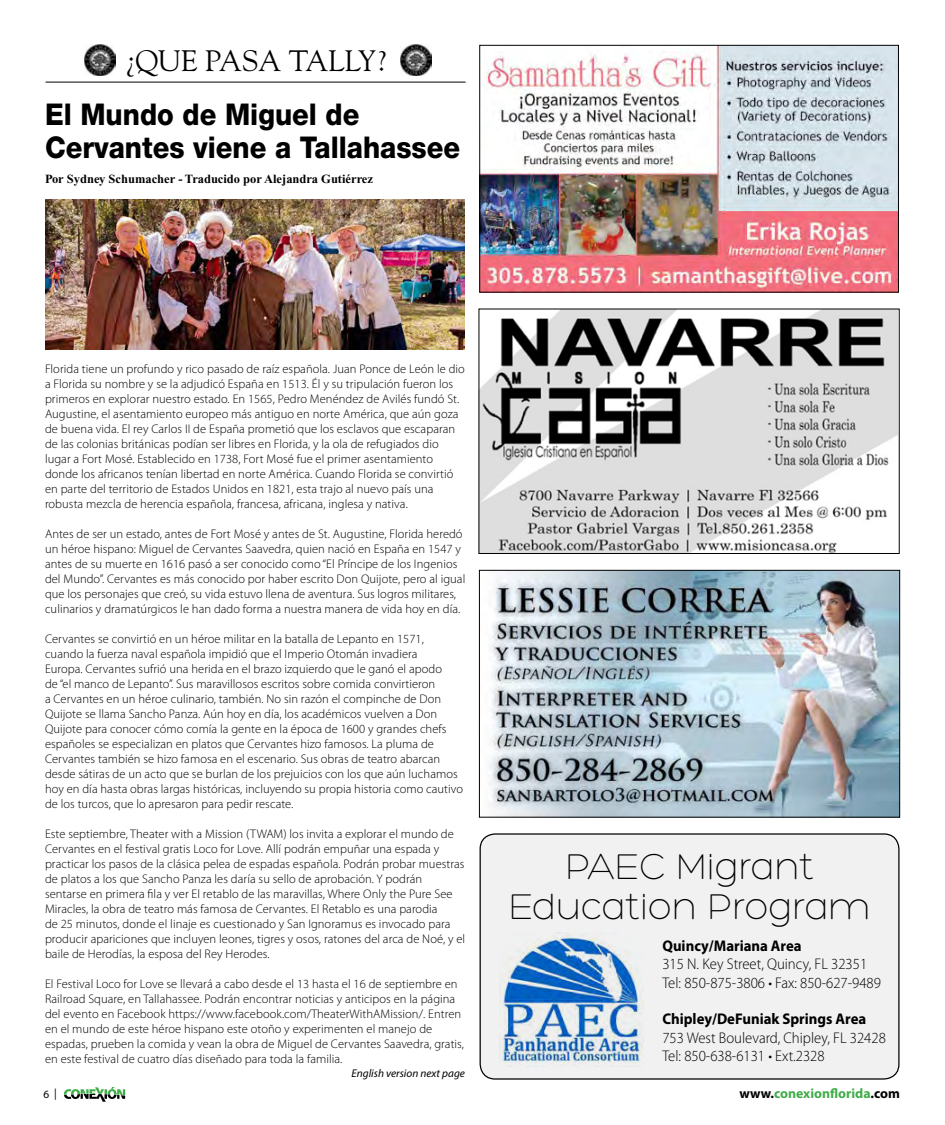
<style>
.page{position:relative;width:945px;height:1125px;background:#fff}
.page>*{position:absolute;margin:0;border:0;box-sizing:border-box;transform-origin:0 0}
.t1{font:300 38.75px/40px "Hero";color:#000;text-align:center}
.t2{font:800 30px/32.5px "Helvetica Neue";color:#000;scale:.91 1}
.t3{font:29.5px "Goudy";color:#000}
.t4{font:300 15.5px/18.4px "Myriad Pro";color:#000;scale:.95 1}
.t5{font:700 15.5px "Myriad Pro";color:#000;scale:.95 1}
.t6{font:700 13.75px "Myriad Pro";color:#41ad49}
.t7{font:300 12.5px/15px "Myriad Pro";letter-spacing:.005em;color:#000}
.t8{font:700 12.5px "Times New Roman";color:#000}
.t9{font:italic 11.25px "Myriad Pro";color:#000}
.t10{font:11.25px "Myriad Pro";color:#000}
.s1{color:#000}
</style>
<div class="page">
<svg style="left:64px;top:1087px;width:61px;height:15px"></svg>
<div style="left:480px;top:834px;width:419px;height:245px;background:#f1f1f2;border-radius:15px"></div>
<div style="left:480px;top:833px;width:420px;height:247px;border:1px solid #000;border-radius:15px"></div>
<img style="left:500px;top:932px;width:144px;height:135px">
<img style="left:489px;top:572px;width:409px;height:244px">
<div style="left:479px;top:570px;width:421px;height:248px;border:1px solid #000"></div>
<img style="left:401px;top:45px;width:31px;height:31px">
<img style="left:85px;top:45px;width:30px;height:31px">
<hr style="left:46px;top:82px;width:420px;height:1px;background:#000">
<img style="left:45px;top:200px;width:420px;height:149px">
<img style="left:481px;top:311px;width:417px;height:241px">
<div style="left:479px;top:309px;width:421px;height:245px;border:1px solid #000"></div>
<img style="left:481px;top:47px;width:416px;height:243px">
<div style="left:479px;top:45px;width:420px;height:247px;border:1px solid #000"></div>
<h3 class="t3" style="left:126px;top:42px;width:262px">¿QUE PASA TALLY ?</h3>
<h2 class="t2" style="left:45px;top:98px;width:458px">El Mundo de Miguel de<br>Cervantes viene a Tallahassee</h2>
<p class="t8" style="left:45px;top:172px;width:329px">Por Sydney Schumacher - Traducido por Alejandra Gutiérrez</p>
<p class="t7" style="left:45px;top:361px;width:421px">Florida tiene un profundo y rico pasado de raíz española. Juan Ponce de León le dio a Florida su nombre y se la adjudicó España en 1513. Él y su tripulación fueron los primeros en explorar nuestro estado. En 1565, Pedro Menéndez de Avilés fundó St.<br>Augustine, el asentamiento europeo más antiguo en norte América, que aún goza de buena vida. El rey Carlos II de España prometió que los esclavos que escaparan de las colonias británicas podían ser libres en Florida, y la ola de refugiados dio lugar a Fort Mosé. Establecido en 1738, Fort Mosé fue el primer asentamiento donde los africanos tenían libertad en norte América. Cuando Florida se convirtió en parte del territorio de Estados Unidos en 1821, esta trajo al nuevo país una robusta mezcla de herencia española, francesa, africana, inglesa y nativa.</p>
<p class="t7" style="left:45px;top:526px;width:422px">Antes de ser un estado, antes de Fort Mosé y antes de St. Augustine, Florida heredó un héroe hispano: Miguel de Cervantes Saavedra, quien nació en España en 1547 y antes de su muerte en 1616 pasó a ser conocido como “El Príncipe de los Ingenios del Mundo”. Cervantes es más conocido por haber escrito Don Quijote, pero al igual que los personajes que creó, su vida estuvo llena de aventura. Sus logros militares, culinarios y dramatúrgicos le han dado forma a nuestra manera de vida hoy en día.</p>
<p class="t7" style="left:45px;top:631px;width:420px">Cervantes se convirtió en un héroe militar en la batalla de Lepanto en 1571, cuando la fuerza naval española impidió que el Imperio Otomán invadiera<br>Europa. Cervantes sufrió una herida en el brazo izquierdo que le ganó el apodo<br>de “el manco de Lepanto”. Sus maravillosos escritos sobre comida convirtieron<br>a Cervantes en un héroe culinario, también. No sin razón el compinche de Don Quijote se llama Sancho Panza. Aún hoy en día, los académicos vuelven a Don Quijote para conocer cómo comía la gente en la época de 1600 y grandes chefs españoles se especializan en platos que Cervantes hizo famosos. La pluma de Cervantes también se hizo famosa en el escenario. Sus obras de teatro abarcan desde sátiras de un acto que se burlan de los prejuicios con los que aún luchamos hoy en día hasta obras largas históricas, incluyendo su propia historia como cautivo de los turcos, que lo apresaron para pedir rescate.</p>
<p class="t7" style="left:45px;top:826px;width:422px">Este septiembre, Theater with a Mission (TWAM) los invita a explorar el mundo de Cervantes en el festival gratis Loco for Love. Allí podrán empuñar una espada y practicar los pasos de la clásica pelea de espadas española. Podrán probar muestras de platos a los que Sancho Panza les daría su sello de aprobación. Y podrán sentarse en primera fila y ver El retablo de las maravillas, Where Only the Pure See Miracles, la obra de teatro más famosa de Cervantes. El Retablo es una parodia<br>de 25 minutos, donde el linaje es cuestionado y San Ignoramus es invocado para producir apariciones que incluyen leones, tigres y osos, ratones del arca de Noé, y el baile de Herodías, la esposa del Rey Herodes.</p>
<p class="t7" style="left:45px;top:976px;width:421px">El Festival Loco for Love se llevará a cabo desde el 13 hasta el 16 de septiembre en Railroad Square, en Tallahassee. Podrán encontrar noticias y anticipos en la página del evento en Facebook https://www.facebook.com/TheaterWithAMission/. Entren en el mundo de este héroe hispano este otoño y experimenten el manejo de espadas, prueben la comida y vean la obra de Miguel de Cervantes Saavedra, gratis, en este festival de cuatro días diseñado para toda la familia.</p>
<p class="t9" style="left:351px;top:1066px;width:115px">English version next page</p>
<h1 class="t1" style="left:508px;top:847px;width:364px">PAEC Migrant<br>Education Program</h1>
<p class="t5" style="left:662px;top:936px;width:148px">Quincy/Mariana Area</p>
<p class="t4" style="left:662px;top:955px;width:232px">315 N. Key Street, Quincy, FL 32351<br>Tel: 850-875-3806 • Fax: 850-627-9489</p>
<p class="t5" style="left:662px;top:1009px;width:216px">Chipley/DeFuniak Springs Area</p>
<p class="t4" style="left:662px;top:1029px;width:237px">753 West Boulevard, Chipley, FL 32428<br>Tel: 850-638-6131 • Ext.2328</p>
<p class="t10" style="left:44px;top:1086px;width:15px">6 |</p>
<p class="t6" style="left:739px;top:1084px;width:162px"><span class="s1">www.</span>conexionflorida<span class="s1">.com</span></p>
</div>
